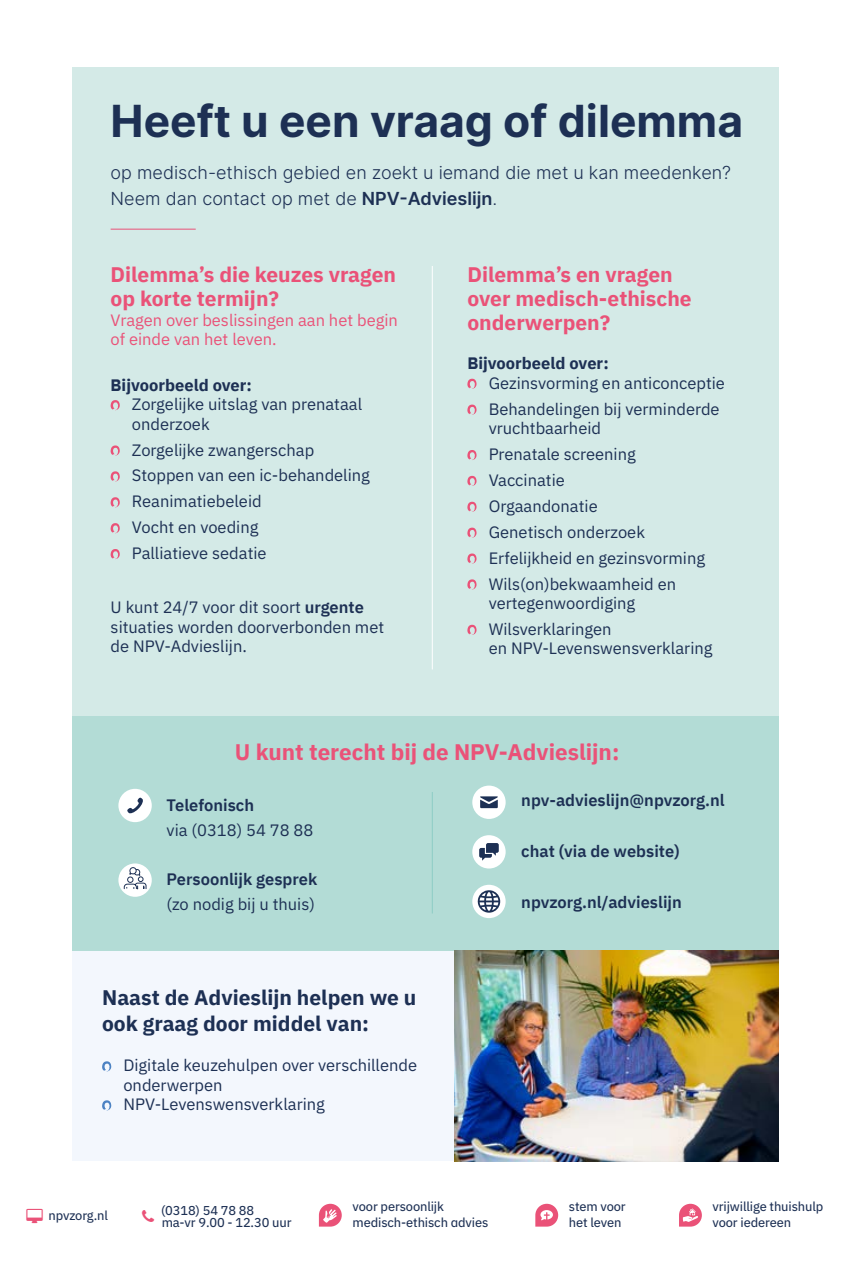
<style>
.page{position:relative;width:851px;height:1263px;background:#fff}
.page>*{position:absolute;margin:0;border:0;box-sizing:border-box;transform-origin:0 0}
.t1{font:700 44.25px "Inter";color:#1d3054}
.t2{font:700 22.35px "IBM Plex Sans";color:#ea5278}
.t3{font:700 21px/24px "IBM Plex Sans";color:#ea5278}
.t4{font:700 21px/25.5px "IBM Plex Sans";color:#1d3054}
.t5{font:300 18px/25.5px "Inter";color:#1d3054}
.t6{font:16.5px/26px "IBM Plex Sans";color:#1d3054}
.t7{font:600 16.5px "IBM Plex Sans";color:#1d3054}
.t8{font:16.5px/19.5px "IBM Plex Sans";color:#ea5278}
.t9{font:700 16.5px "IBM Plex Sans";color:#1d3054}
.t10{font:12.9px/15.5px "IBM Plex Sans Text";letter-spacing:-.01em;color:#1d3054}
.s1{font-weight:600}
</style>
<div class="page">
<div style="left:72px;top:927px;width:706px;height:234px;background:#f3f7fd"></div>
<div style="left:72px;top:67px;width:706px;height:648px;background:#d4eae7"></div>
<svg style="left:319px;top:1204px;width:23px;height:22px"></svg>
<svg style="left:679px;top:1204px;width:22px;height:22px"></svg>
<svg style="left:535px;top:1204px;width:23px;height:22px"></svg>
<svg style="left:102px;top:1061px;width:9px;height:10px"></svg>
<svg style="left:102px;top:1100px;width:9px;height:10px"></svg>
<hr style="left:111px;top:229px;width:85px;height:1px;background:#ea5278">
<svg style="left:467px;top:379px;width:9px;height:10px"></svg>
<svg style="left:467px;top:405px;width:9px;height:10px"></svg>
<svg style="left:467px;top:450px;width:9px;height:10px"></svg>
<svg style="left:467px;top:476px;width:9px;height:10px"></svg>
<svg style="left:467px;top:502px;width:9px;height:10px"></svg>
<svg style="left:467px;top:528px;width:9px;height:10px"></svg>
<svg style="left:467px;top:553px;width:9px;height:11px"></svg>
<svg style="left:467px;top:579px;width:9px;height:10px"></svg>
<svg style="left:467px;top:625px;width:9px;height:10px"></svg>
<svg style="left:111px;top:400px;width:9px;height:10px"></svg>
<svg style="left:111px;top:445px;width:9px;height:11px"></svg>
<svg style="left:111px;top:471px;width:9px;height:10px"></svg>
<svg style="left:111px;top:497px;width:9px;height:10px"></svg>
<svg style="left:111px;top:523px;width:9px;height:10px"></svg>
<svg style="left:111px;top:549px;width:9px;height:10px"></svg>
<hr style="left:432px;top:266px;width:1px;height:403px;background:#fff">
<div style="left:72px;top:716px;width:706px;height:234px;background:#b3dcd6"></div>
<hr style="left:432px;top:792px;width:1px;height:121px;background:#8dcdc5">
<img style="left:454px;top:950px;width:324px;height:211px">
<div style="left:472px;top:786px;width:33px;height:33px;background:#fff;border-radius:50%"></div>
<svg style="left:480px;top:796px;width:18px;height:12px"></svg>
<div style="left:472px;top:835px;width:33px;height:33px;background:#fff;border-radius:50%"></div>
<svg style="left:479px;top:843px;width:19px;height:18px"></svg>
<div style="left:472px;top:885px;width:33px;height:33px;background:#fff;border-radius:50%"></div>
<svg style="left:476px;top:889px;width:24px;height:24px"></svg>
<div style="left:118px;top:789px;width:34px;height:33px;background:#fff;border-radius:50%"></div>
<svg style="left:127px;top:797px;width:16px;height:17px"></svg>
<div style="left:118px;top:863px;width:34px;height:34px;background:#fff;border-radius:50%"></div>
<svg style="left:123px;top:867px;width:24px;height:22px"></svg>
<h1 class="t1" style="left:111px;top:89px;width:634px">Heeft u een vraag of dilemma</h1>
<p class="t5" style="left:111px;top:160px;width:622px">op medisch-ethisch gebied en zoekt u iemand die met u kan meedenken?<br>Neem dan contact op met de <span class="s1">NPV-Advieslijn</span>.</p>
<p class="t3" style="left:111px;top:261px;width:287px">Dilemma’s die keuzes vragen op korte termijn?</p>
<p class="t8" style="left:111px;top:309px;width:289px">Vragen over beslissingen aan het begin of einde van het leven.</p>
<p class="t9" style="left:111px;top:372px;width:143px">Bijvoorbeeld over:</p>
<p class="t6" style="left:132px;top:393px;width:232px;line-height:19.5px">Zorgelijke uitslag van prenataal onderzoek</p>
<p class="t6" style="left:132px;top:435px;width:239px">Zorgelijke zwangerschap<br>Stoppen van een ic-behandeling<br>Reanimatiebeleid<br>Vocht en voeding<br>Palliatieve sedatie</p>
<p class="t6" style="left:111px;top:596px;width:275px;line-height:19.5px">U kunt 24/7 voor dit soort <span class="s1">urgente </span>situaties worden doorverbonden met de NPV-Advieslijn.</p>
<p class="t3" style="left:467px;top:261px;width:226px">Dilemma’s en vragen over medisch-ethische onderwerpen?</p>
<p class="t9" style="left:467px;top:350px;width:143px">Bijvoorbeeld over:</p>
<p class="t6" style="left:488px;top:369px;width:238px">Gezinsvorming en anticonceptie<br>Behandelingen bij verminderde</p>
<p class="t6" style="left:488px;top:414px;width:218px">vruchtbaarheid<br>Prenatale screening<br>Vaccinatie<br>Orgaandonatie<br>Genetisch onderzoek<br>Erfelijkheid en gezinsvorming<br>Wils(on)bekwaamheid en</p>
<p class="t6" style="left:488px;top:589px;width:148px">vertegenwoordiging<br>Wilsverklaringen</p>
<p class="t6" style="left:488px;top:634px;width:225px">en NPV-Levenswensverklaring</p>
<h2 class="t2" style="left:235px;top:734px;width:386px">U kunt terecht bij de NPV-Advieslijn:</h2>
<p class="t7" style="left:521px;top:787px;width:205px">npv-advieslijn@npvzorg.nl</p>
<p class="t7" style="left:521px;top:838px;width:160px">chat (via de website)</p>
<p class="t7" style="left:521px;top:889px;width:162px">npvzorg.nl/advieslijn</p>
<p class="t7" style="left:166px;top:792px;width:89px">Telefonisch</p>
<p class="t6" style="left:166px;top:816px;width:148px">via (0318) 54 78 88</p>
<p class="t7" style="left:166px;top:866px;width:152px">Persoonlijk gesprek</p>
<p class="t6" style="left:166px;top:890px;width:150px">(zo nodig bij u thuis)</p>
<p class="t4" style="left:102px;top:983px;width:316px">Naast de Advieslijn helpen we u ook graag door middel van:</p>
<p class="t6" style="left:123px;top:1054px;width:295px;line-height:19.5px">Digitale keuzehulpen over verschillende onderwerpen<br>NPV-Levenswensverklaring</p>
<p class="t10" style="left:352px;top:1198px;width:137px">voor persoonlijk medisch-ethisch advies</p>
<p class="t10" style="left:712px;top:1198px;width:112px">vrijwillige thuishulp voor iedereen</p>
<p class="t10" style="left:49px;top:1207px;width:61px">npvzorg.nl</p>
<p class="t10" style="left:569px;top:1198px;width:58px">stem voor het leven</p>
<p class="t10" style="left:161px;top:1203px;width:132px;line-height:12.3px">(0318) 54 78 88<br>ma-vr 9.00 - 12.30 uur</p>
</div>
